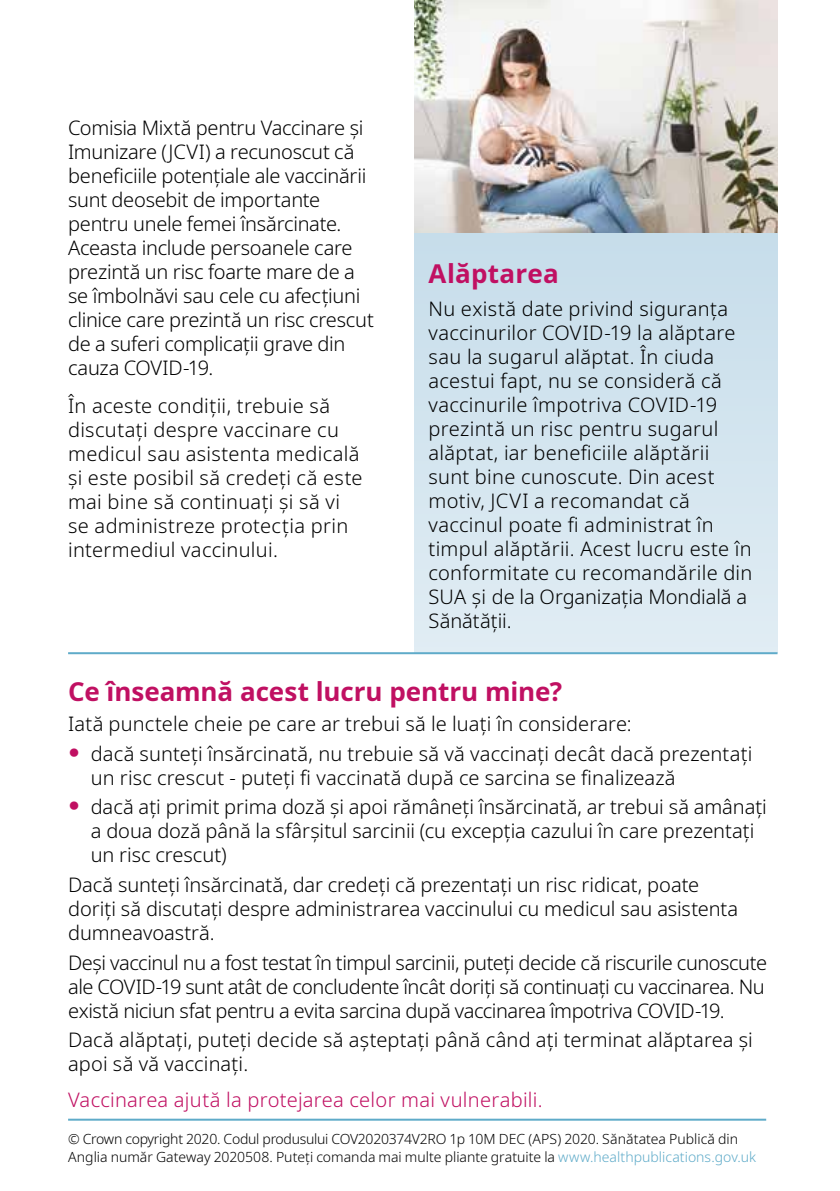
<style>
.page{position:relative;width:840px;height:1191px;background:#fff}
.page>*{position:absolute;margin:0;border:0;box-sizing:border-box;transform-origin:0 0}
.t1{font:700 26px "Noto Sans";color:#c01062}
.t2{font:300 20px/24px "Noto Sans";letter-spacing:.005em;color:#000}
.t3{font:300 20px/24px "Noto Sans";letter-spacing:-.015em;color:#000}
.t4{font:300 20px "Noto Sans";letter-spacing:.015em;color:#c01062}
.t5{font:300 14px/18px "Noto Sans";color:#000}
.s1{font-family:"Frutiger";font-size:24px;color:#c01062}
.s2{color:#5fabc9}
</style>
<div class="page">
<div style="left:414px;top:0;width:363px;height:652px;background:#d3e5ef"></div>
<img style="left:414px;top:0;width:363px;height:232px">
<hr style="left:68px;top:652px;width:709px;height:2px;background:#5fabc9">
<hr style="left:68px;top:1118px;width:697px;height:2px;background:#5fabc9">
<p class="t3" style="left:68px;top:116px;width:307px">Comisia Mixtă pentru Vaccinare și<br>Imunizare (JCVI) a recunoscut că beneficiile potențiale ale vaccinării sunt deosebit de importante pentru unele femei însărcinate.<br>Aceasta include persoanele care prezintă un risc foarte mare de a se îmbolnăvi sau cele cu afecțiuni clinice care prezintă un risc crescut de a suferi complicații grave din cauza COVID-19.</p>
<p class="t2" style="left:68px;top:394px;width:296px">În aceste condiții, trebuie să discutați despre vaccinare cu medicul sau asistenta medicală și este posibil să credeți că este mai bine să continuați și să vi se administreze protecția prin intermediul vaccinului.</p>
<h1 class="t1" style="left:428px;top:255px;width:132px">Alăptarea</h1>
<p class="t2" style="left:428px;top:297px;width:325px">Nu există date privind siguranța vaccinurilor COVID-19 la alăptare sau la sugarul alăptat. În ciuda acestui fapt, nu se consideră că vaccinurile împotriva COVID-19 prezintă un risc pentru sugarul alăptat, iar beneficiile alăptării sunt bine cunoscute. Din acest motiv, JCVI a recomandat că vaccinul poate fi administrat în timpul alăptării. Acest lucru este în conformitate cu recomandările din<br>SUA și de la Organizația Mondială a<br>Sănătății.</p>
<h1 class="t1" style="left:68px;top:673px;width:495px">Ce înseamnă acest lucru pentru mine?</h1>
<p class="t2" style="left:68px;top:712px;width:565px">Iată punctele cheie pe care ar trebui să le luați în considerare:</p>
<p class="t2" style="left:91px;top:742px;width:662px;text-indent:-23px"><span class="s1">•</span> dacă sunteți însărcinată, nu trebuie să vă vaccinați decât dacă prezentați un risc crescut - puteți fi vaccinată după ce sarcina se finalizează</p>
<p class="t2" style="left:91px;top:795px;width:677px;text-indent:-23px"><span class="s1">•</span> dacă ați primit prima doză și apoi rămâneți însărcinată, ar trebui să amânați a doua doză până la sfârșitul sarcinii (cu excepția cazului în care prezentați un risc crescut)</p>
<p class="t2" style="left:68px;top:873px;width:671px">Dacă sunteți însărcinată, dar credeți că prezentați un risc ridicat, poate doriți să discutați despre administrarea vaccinului cu medicul sau asistenta dumneavoastră.</p>
<p class="t2" style="left:68px;top:951px;width:700px;text-align:justify">Deși vaccinul nu a fost testat în timpul sarcinii, puteți decide că riscurile cunoscute ale COVID-19 sunt atât de concludente încât doriți să continuați cu vaccinarea. Nu există niciun sfat pentru a evita sarcina după vaccinarea împotriva COVID-19.</p>
<p class="t2" style="left:68px;top:1028px;width:686px">Dacă alăptați, puteți decide să așteptați până când ați terminat alăptarea și apoi să vă vaccinați.</p>
<p class="t4" style="left:68px;top:1085px;width:476px">Vaccinarea ajută la protejarea celor mai vulnerabili.</p>
<p class="t5" style="left:68px;top:1129px;width:689px">© Crown copyright 2020. Codul produsului COV2020374V2RO 1p 10M DEC (APS) 2020. Sănătatea Publică din<br>Anglia număr Gateway 2020508. Puteți comanda mai multe pliante gratuite la <span class="s2">www.healthpublications.gov.uk</span></p>
</div>
